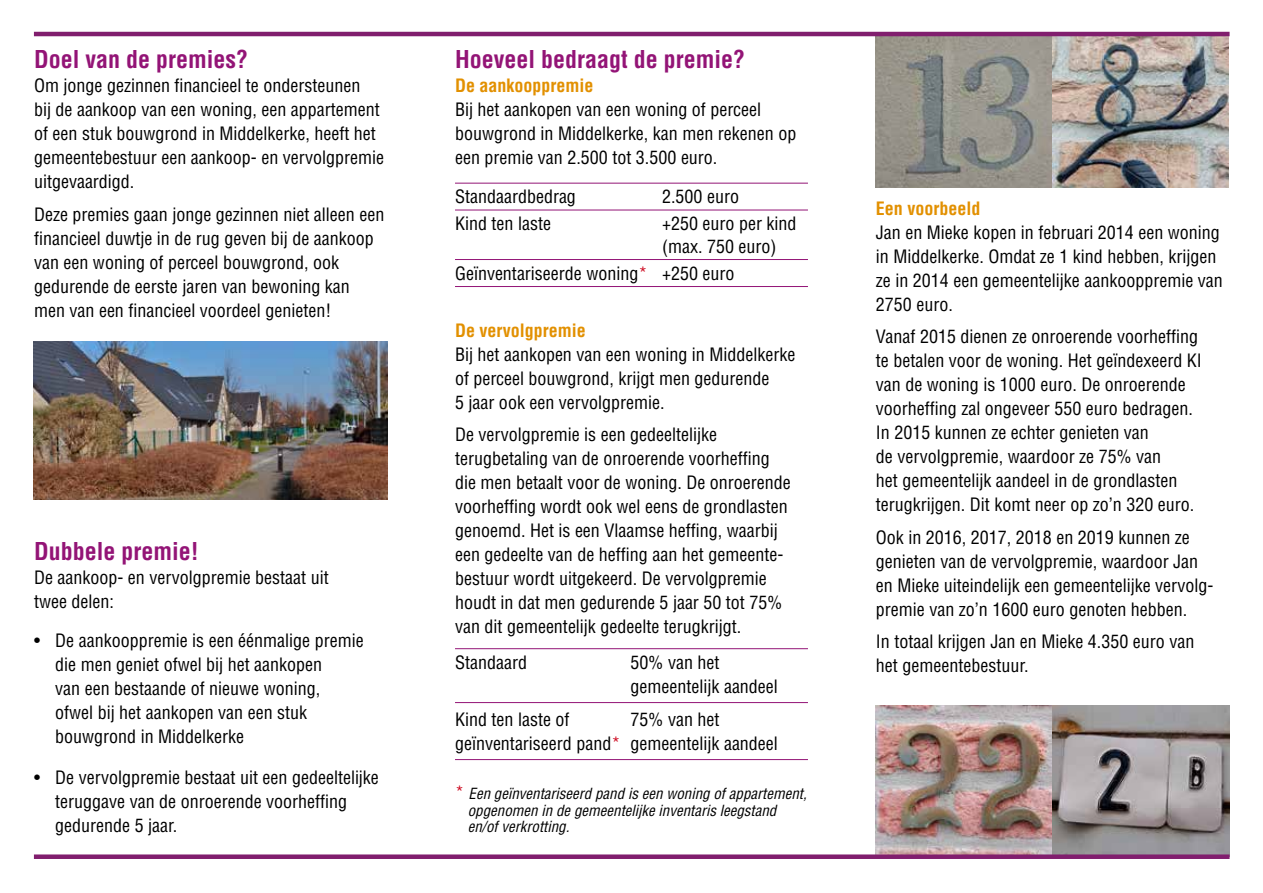
<style>
.page{position:relative;width:1263px;height:893px;background:#fff}
.page>*{position:absolute;margin:0;border:0;box-sizing:border-box;transform-origin:0 0}
.t1{font:700 condensed 24px "Helvetica LT Std";color:#931476}
.t2{font:condensed 18px/24px "Helvetica LT Std";color:#000}
.t3{font:700 condensed 18px "Helvetica LT Std";color:#e29000}
.t4{font:italic condensed 15px/16.5px "Helvetica LT Std";color:#000}
.s1{color:#cd071e}
.s2{font-style:normal;font-size:18px;color:#cd071e}
</style>
<div class="page">
<img style="left:876px;top:36px;width:353px;height:151px">
<hr style="left:455px;top:183px;width:353px;height:1px;background:#931476">
<hr style="left:455px;top:210px;width:353px;height:1px;background:#931476">
<hr style="left:455px;top:259px;width:353px;height:1px;background:#931476">
<hr style="left:455px;top:286px;width:353px;height:1px;background:#931476">
<hr style="left:455px;top:648px;width:353px;height:1px;background:#931476">
<hr style="left:455px;top:702px;width:353px;height:1px;background:#931476">
<hr style="left:455px;top:759px;width:353px;height:1px;background:#931476">
<img style="left:34px;top:342px;width:353px;height:158px">
<img style="left:876px;top:706px;width:353px;height:148px">
<hr style="left:34px;top:32px;width:1195px;height:4px;background:#811e6e">
<div style="left:34px;top:854px;width:1195px;height:5px;background:#811e6e"></div>
<h1 class="t1" style="left:34px;top:44px;width:215px">Doel van de premies?</h1>
<p class="t2" style="left:34px;top:74px;width:352px">Om jonge gezinnen financieel te ondersteunen<br>bij de aankoop van een woning, een appartement of een stuk bouwgrond in Middelkerke, heeft het gemeentebestuur een aankoop- en vervolgpremie uitgevaardigd.</p>
<p class="t2" style="left:34px;top:202px;width:352px">Deze premies gaan jonge gezinnen niet alleen een financieel duwtje in de rug geven bij de aankoop van een woning of perceel bouwgrond, ook gedurende de eerste jaren van bewoning kan men van een financieel voordeel genieten!</p>
<h1 class="t1" style="left:34px;top:536px;width:166px">Dubbele premie!</h1>
<p class="t2" style="left:34px;top:565px;width:296px">De aankoop- en vervolgpremie bestaat uit twee delen:</p>
<p class="t2" style="left:55px;top:628px;width:310px;text-indent:-21px">• De aankooppremie is een éénmalige premie die men geniet ofwel bij het aankopen<br>van een bestaande of nieuwe woning,<br>ofwel bij het aankopen van een stuk bouwgrond in Middelkerke</p>
<p class="t2" style="left:55px;top:765px;width:325px;text-indent:-21px">• De vervolgpremie bestaat uit een gedeeltelijke teruggave van de onroerende voorheffing gedurende 5 jaar.</p>
<h1 class="t1" style="left:455px;top:44px;width:291px">Hoeveel bedraagt de premie?</h1>
<p class="t3" style="left:455px;top:74px;width:140px">De aankooppremie</p>
<p class="t2" style="left:455px;top:98px;width:343px">Bij het aankopen van een woning of perceel bouwgrond in Middelkerke, kan men rekenen op een premie van 2.500 tot 3.500 euro.</p>
<p class="t2" style="left:455px;top:185px;width:122px">Standaardbedrag</p>
<p class="t2" style="left:662px;top:185px;width:78px">2.500 euro</p>
<p class="t2" style="left:455px;top:212px;width:97px">Kind ten laste</p>
<p class="t2" style="left:662px;top:212px;width:136px;line-height:22.5px">+250 euro per kind (max. 750 euro)</p>
<p class="t2" style="left:455px;top:261px;width:281px">Geïnventariseerde woning<span class="s1">*</span> +250 euro</p>
<p class="t3" style="left:455px;top:319px;width:132px">De vervolgpremie</p>
<p class="t2" style="left:455px;top:342px;width:342px">Bij het aankopen van een woning in Middelkerke of perceel bouwgrond, krijgt men gedurende<br>5 jaar ook een vervolgpremie.</p>
<p class="t2" style="left:455px;top:423px;width:337px">De vervolgpremie is een gedeeltelijke terugbetaling van de onroerende voorheffing die men betaalt voor de woning. De onroerende voorheffing wordt ook wel eens de grondlasten genoemd. Het is een Vlaamse heffing, waarbij een gedeelte van de heffing aan het gemeente&shy;bestuur wordt uitgekeerd. De vervolgpremie houdt in dat men gedurende 5 jaar 50 tot 75% van dit gemeentelijk gedeelte terugkrijgt.</p>
<p class="t2" style="left:455px;top:650px;width:73px">Standaard</p>
<p class="t2" style="left:630px;top:650px;width:149px">50% van het gemeentelijk aandeel</p>
<p class="t2" style="left:455px;top:707px;width:116px">Kind ten laste of</p>
<p class="t2" style="left:455px;top:707px;width:324px;text-indent:176px">75% van het geïnventariseerd pand<span class="s1">*</span> gemeentelijk aandeel</p>
<p class="t4" style="left:468px;top:786px;width:340px;text-indent:-13px"><span class="s2">*</span> Een geïnventariseerd pand is een woning of appartement, opgenomen in de gemeentelijke inventaris leegstand en/of verkrotting.</p>
<p class="t3" style="left:876px;top:197px;width:106px">Een voorbeeld</p>
<p class="t2" style="left:876px;top:220px;width:348px">Jan en Mieke kopen in februari 2014 een woning in Middelkerke. Omdat ze 1 kind hebben, krijgen ze in 2014 een gemeentelijke aankooppremie van 2750 euro.</p>
<p class="t2" style="left:876px;top:325px;width:327px">Vanaf 2015 dienen ze onroerende voorheffing te betalen voor de woning. Het geïndexeerd KI van de woning is 1000 euro. De onroerende voorheffing zal ongeveer 550 euro bedragen.<br>In 2015 kunnen ze echter genieten van<br>de vervolgpremie, waardoor ze 75% van<br>het gemeentelijk aandeel in de grondlasten terugkrijgen. Dit komt neer op zo’n 320 euro.</p>
<p class="t2" style="left:876px;top:525px;width:339px">Ook in 2016, 2017, 2018 en 2019 kunnen ze genieten van de vervolgpremie, waardoor Jan en Mieke uiteindelijk een gemeentelijke vervolg&shy;premie van zo’n 1600 euro genoten hebben.</p>
<p class="t2" style="left:876px;top:630px;width:320px">In totaal krijgen Jan en Mieke 4.350 euro van het gemeentebestuur.</p>
</div>
